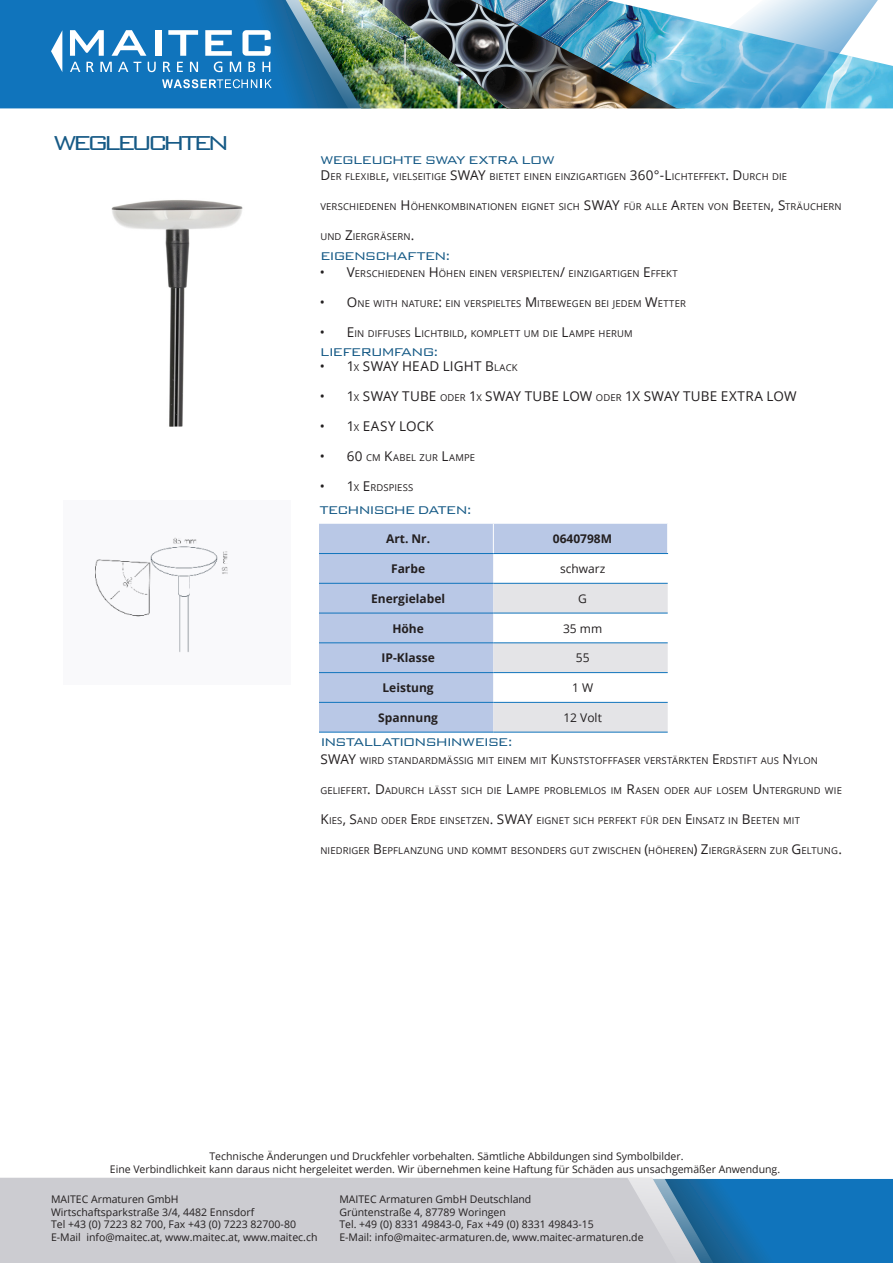
<style>
.page{position:relative;width:893px;height:1263px;background:#fff}
.page>*{position:absolute;margin:0;border:0;box-sizing:border-box;transform-origin:0 0}
.Maitec_Header_Big{font:300 27px "Bank Gothic BT";letter-spacing:-.175em;color:#165a86}
.Maitec_Header_Black{font:300 15px "Bank Gothic BT";letter-spacing:-.075em;color:#165a86}
.Maitec_Header_Black-2{font:300 15px "Bank Gothic BT";letter-spacing:-.095em;color:#165a86}
.t1{font:13.5px "Open Sans";letter-spacing:-.01em;color:#231f20}
.Maitec_Table_Font{font:700 12px "Open Sans";color:#231f20}
.Maitec_Table_Font-2{font:12px "Open Sans";color:#231f20}
.t2{font:10.5px "Open Sans";color:#231f20}
.Maitec_Header_Black-3{font:9.45px "Open Sans";letter-spacing:.015em;color:#231f20}
.s1{font-size:13.5px}
.s2{font-size:9.45px}
</style>
<div class="page">
<div style="left:319px;top:524px;width:174px;height:208px;background:#b9c8e6"></div>
<svg style="left:493px;top:524px;width:175px;height:208px"></svg>
<hr style="left:319px;top:553px;width:174px;height:1px;background:#1074bc">
<hr style="left:493px;top:553px;width:175px;height:1px;background:#1074bc">
<hr style="left:319px;top:583px;width:174px;height:1px;background:#1074bc">
<hr style="left:493px;top:583px;width:175px;height:1px;background:#1074bc">
<hr style="left:319px;top:613px;width:174px;height:1px;background:#1074bc">
<hr style="left:493px;top:613px;width:175px;height:1px;background:#1074bc">
<hr style="left:319px;top:642px;width:174px;height:1px;background:#1074bc">
<hr style="left:493px;top:642px;width:175px;height:1px;background:#1074bc">
<hr style="left:319px;top:672px;width:174px;height:1px;background:#1074bc">
<hr style="left:493px;top:672px;width:175px;height:1px;background:#1074bc">
<hr style="left:319px;top:702px;width:174px;height:1px;background:#1074bc">
<hr style="left:493px;top:702px;width:175px;height:1px;background:#1074bc">
<hr style="left:319px;top:732px;width:174px;height:1px;background:#1074bc">
<hr style="left:493px;top:732px;width:175px;height:1px;background:#1074bc">
<img style="left:111px;top:200px;width:132px;height:227px">
<img style="left:95px;top:537px;width:133px;height:116px">
<div style="left:0;top:1178px;width:605px;height:85px;background:#ccccd1"></div>
<svg style="left:605px;top:1178px;width:288px;height:85px;background:#488cbd"></svg>
<img style="left:0;top:0;width:887px;height:109px">
<img style="left:361px;top:0;width:254px;height:108px">
<p class="Maitec_Header_Big" style="left:54px;top:128px;width:178px">WEGLEUCHTEN</p>
<p class="Maitec_Header_Black" style="left:320px;top:152px;width:236px">WEGLEUCHTE SWAY EXTRA LOW</p>
<p class="Maitec_Header_Black-3" style="left:320px;top:171px;width:468px"><span class="s1">D</span>ER FLEXIBLE<span class="s1">,</span> VIELSEITIGE <span class="s1">SWAY</span> BIETET EINEN EINZIGARTIGEN <span class="s1">360°-L</span>ICHTEFFEKT<span class="s1">. D</span>URCH DIE</p>
<p class="Maitec_Header_Black-3" style="left:320px;top:201px;width:523px">VERSCHIEDENEN <span class="s1">H</span> ÖHENKOMBINATIONEN EIGNET SICH <span class="s1">SWAY</span> FÜR ALLE <span class="s1">A</span>RTEN VON <span class="s1">B</span> EETEN<span class="s1">, S</span>TRÄUCHERN</p>
<p class="Maitec_Header_Black-3" style="left:320px;top:231px;width:96px">UND <span class="s1">Z</span>IERGRÄSERN<span class="s1">.</span></p>
<p class="Maitec_Header_Black" style="left:320px;top:248px;width:132px">EIGENSCHAFTEN:</p>
<p class="Maitec_Header_Black-3" style="left:320px;top:267px;width:359px"><span class="s1">• V</span>ERSCHIEDENEN <span class="s1">H</span> ÖHEN EINEN VERSPIELTEN<span class="s1">/</span> EINZIGARTIGEN <span class="s1">E</span>FFEKT</p>
<p class="Maitec_Header_Black-3" style="left:320px;top:297px;width:367px"><span class="s1">• O</span> NE WITH NATURE<span class="s1">:</span> EIN VERSPIELTES <span class="s1">M</span> ITBEWEGEN BEI JEDEM <span class="s1">W</span>ETTER</p>
<p class="Maitec_Header_Black-3" style="left:320px;top:327px;width:314px"><span class="s1">• E</span>IN DIFFUSES <span class="s1">L</span>ICHTBILD<span class="s1">,</span> KOMPLETT UM DIE <span class="s1">L</span>AMPE HERUM</p>
<p class="Maitec_Header_Black" style="left:320px;top:344px;width:120px">LIEFERUMFANG:</p>
<p class="t1" style="left:320px;top:357px;width:132px">• 1<span class="s2">X</span> SWAY HEAD LIGHT</p>
<p class="Maitec_Header_Black-3" style="left:485px;top:361px;width:34px"><span class="s1">B</span> LACK</p>
<p class="t1" style="left:320px;top:387px;width:92px">• 1<span class="s2">X</span> SWAY TUBE</p>
<p class="t1" style="left:440px;top:387px;width:95px"><span class="s2">ODER</span> 1<span class="s2">X</span> SWAY TUBE</p>
<p class="t1" style="left:562px;top:387px;width:131px">LOW <span class="s2">ODER</span> 1X SWAY TUBE</p>
<p class="t1" style="left:721px;top:387px;width:9px">EXTR</p>
<p class="t1" style="left:755px;top:387px;width:44px">A LO W</p>
<p class="t1" style="left:320px;top:417px;width:89px">• 1<span class="s2">X</span> EASY LOCK</p>
<p class="Maitec_Header_Black-3" style="left:320px;top:451px;width:157px"><span class="s1">• 60</span> CM <span class="s1">K</span>ABEL ZUR <span class="s1">L</span>AMPE</p>
<p class="Maitec_Header_Black-3" style="left:320px;top:481px;width:95px"><span class="s1">• 1</span>X <span class="s1">E</span> RDSPIESS</p>
<p class="Maitec_Header_Black" style="left:320px;top:502px;width:154px">TECHNISCHE DATEN:</p>
<p class="Maitec_Table_Font" style="left:386px;top:530px;width:46px">Art. Nr.</p>
<p class="Maitec_Table_Font" style="left:553px;top:530px;width:61px">0640798M</p>
<p class="Maitec_Table_Font" style="left:391px;top:560px;width:35px">Farbe</p>
<p class="Maitec_Table_Font-2" style="left:560px;top:560px;width:47px">schwarz</p>
<p class="Maitec_Table_Font" style="left:371px;top:590px;width:75px">Energielabel</p>
<p class="Maitec_Table_Font-2" style="left:578px;top:590px;width:10px">G</p>
<p class="Maitec_Table_Font" style="left:392px;top:620px;width:33px">Höhe</p>
<p class="Maitec_Table_Font-2" style="left:563px;top:620px;width:41px">35 mm</p>
<p class="Maitec_Table_Font" style="left:381px;top:649px;width:55px">IP-Klasse</p>
<p class="Maitec_Table_Font-2" style="left:576px;top:650px;width:15px">55</p>
<p class="Maitec_Table_Font" style="left:382px;top:679px;width:53px">Leistung</p>
<p class="Maitec_Table_Font-2" style="left:572px;top:679px;width:23px">1 W</p>
<p class="Maitec_Table_Font" style="left:378px;top:709px;width:61px">Spannung</p>
<p class="Maitec_Table_Font-2" style="left:563px;top:709px;width:40px">12 Volt</p>
<p class="Maitec_Header_Black-2" style="left:320px;top:734px;width:194px">INSTALLATIONSHINWEISE:</p>
<p class="Maitec_Header_Black-3" style="left:320px;top:754px;width:499px"><span class="s1">SWAY</span> WIRD STANDARDMÄSSIG MIT EINEM MIT <span class="s1">K</span>UNSTSTOFFFASER VERSTÄRKTEN <span class="s1">E</span> RDSTIFT AUS <span class="s1">N</span>YLON</p>
<p class="Maitec_Header_Black-3" style="left:320px;top:784px;width:523px">GELIEFERT<span class="s1">. D</span>ADURCH LÄSST SICH DIE <span class="s1">L</span>AMPE PROBLEMLOS IM <span class="s1">R</span>ASEN ODER AUF LOSEM <span class="s1">U</span> NTERGRUND WIE</p>
<p class="Maitec_Header_Black-3" style="left:320px;top:814px;width:481px"><span class="s1">K</span>IES<span class="s1">, S</span>AND ODER <span class="s1">E</span>RDE EINSETZEN<span class="s1">. SWAY</span> EIGNET SICH PERFEKT FÜR DEN <span class="s1">E</span>INSATZ IN <span class="s1">B</span> EETEN MIT</p>
<p class="Maitec_Header_Black-3" style="left:320px;top:844px;width:523px">NIEDRIGER <span class="s1">B</span> EPFLANZUNG UND KOMMT BESONDERS GUT ZWISCHEN <span class="s1">(</span>HÖHEREN<span class="s1">) Z</span>IERGRÄSERN ZUR <span class="s1">G</span> ELTUNG<span class="s1">.</span></p>
<p class="t2" style="left:209px;top:1148px;width:476px">Technische Änderungen und Druckfehler vorbehalten. Sämtliche Abbildungen sind Symbolbilder.</p>
<p class="t2" style="left:110px;top:1162px;width:672px">Eine Verbindlichkeit kann daraus nicht hergeleitet werden. Wir übernehmen keine Haftung für Schäden aus unsachgemäßer Anwendung.</p>
<p class="t2" style="left:51px;top:1192px;width:129px">MAITEC Armaturen GmbH</p>
<p class="t2" style="left:51px;top:1204px;width:205px">Wirtschaftsparkstraße 3/4, 4482 Ennsdorf</p>
<p class="t2" style="left:51px;top:1217px;width:246px">Tel +43 (0) 7223 82 700, Fax +43 (0) 7223 82700-80</p>
<p class="t2" style="left:51px;top:1230px;width:268px">E-Mail info@maitec.at, www.maitec.at, www.maitec.ch</p>
<p class="t2" style="left:339px;top:1192px;width:193px">MAITEC Armaturen GmbH Deutschland</p>
<p class="t2" style="left:339px;top:1204px;width:168px">Grüntenstraße 4, 87789 Woringen</p>
<p class="t2" style="left:339px;top:1217px;width:256px">Tel. +49 (0) 8331 49843-0, Fax +49 (0) 8331 49843-15</p>
<p class="t2" style="left:339px;top:1230px;width:306px">E-Mail: info@maitec-armaturen.de, www.maitec-armaturen.de</p>
</div>
